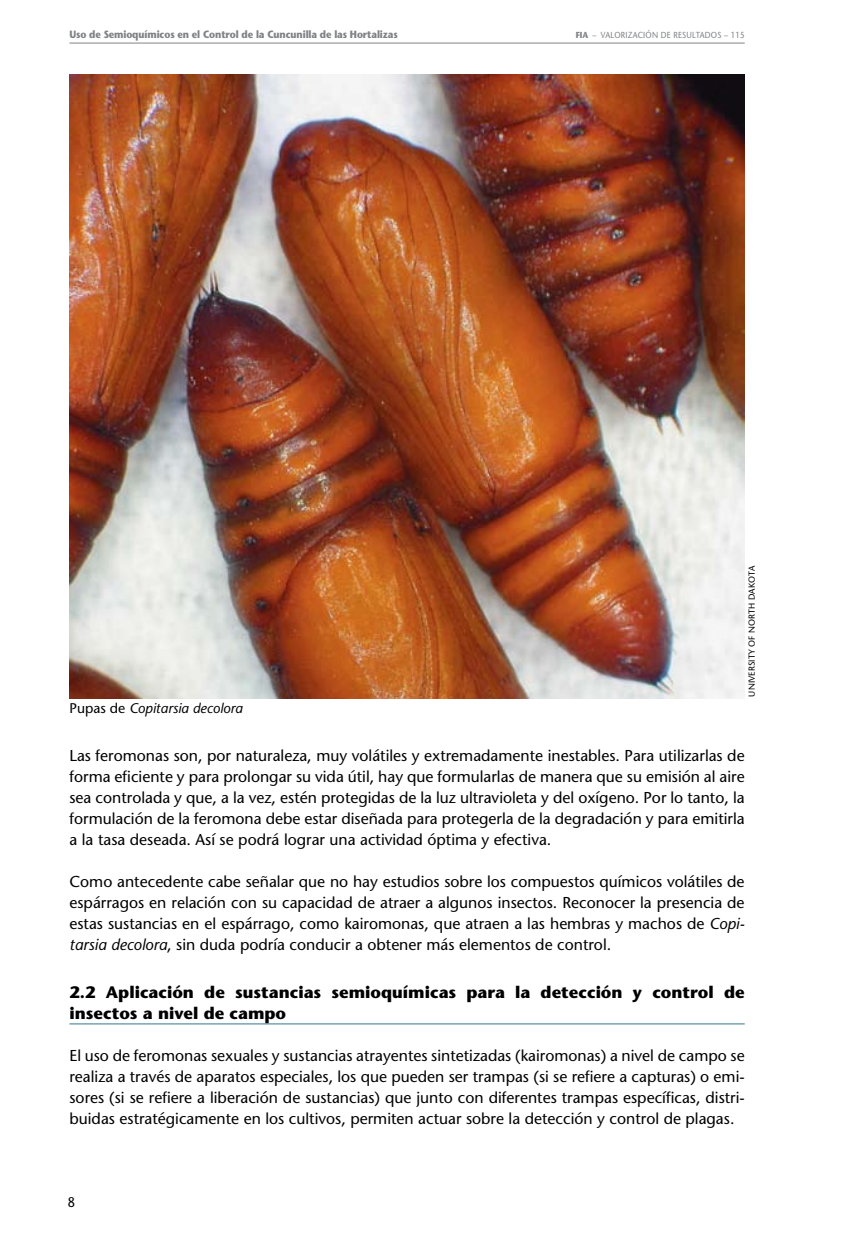
<style>
.page{position:relative;width:844px;height:1241px;background:#fff}
.page>*{position:absolute;margin:0;border:0;box-sizing:border-box;transform-origin:0 0}
.t1{font:700 16.62px/21px "Stone Sans";color:#000}
.t2{font:15.75px/21px "Stone Sans";color:#000;text-align:justify}
.t3{font:italic 14px "Stone Sans";color:#000}
.t4{font:14px "Stone Sans";color:#000;scale:.9 1}
.t5{font:700 10.5px "Stone Sans";letter-spacing:-.01em;color:#808285;scale:.9 1}
.t6{font:8.75px "Stone Sans";letter-spacing:.025em;color:#808285;scale:.9 1}
.t7{font:8.75px "Stone Sans";letter-spacing:.01em;color:#000}
.s1{font-weight:700}
.s2{font-style:normal}
.s3{font-style:italic}
</style>
<div class="page">
<hr style="left:69px;top:43px;width:675px;height:1px;background:#808285">
<hr style="left:69px;top:1023px;width:675px;height:1px;background:#34768e">
<img style="left:69px;top:74px;width:675px;height:624px">
<p class="t5" style="left:69px;top:28px;width:366px">Uso de Semioquímicos en el Control de la Cuncunilla de las Hortalizas</p>
<p class="t6" style="left:575px;top:29px;width:39px"><span class="s1">FIA</span> – Valori</p>
<p class="t6" style="left:627px;top:29px;width:63px">zación de Resultados</p>
<p class="t6" style="left:724px;top:29px;width:24px">– 115</p>
<p class="t3" style="left:69px;top:699px;width:175px"><span class="s2">Pupas de</span> Copitarsia decolora</p>
<p class="t7" style="left:746px;top:696px;width:132px;rotate:-90deg">UNIVERSITY OF NORTH DAKOTA</p>
<p class="t2" style="left:69px;top:745px;width:676px">Las feromonas son, por naturaleza, muy volátiles y extremadamente inestables. Para utilizarlas de forma eficiente y para prolongar su vida útil, hay que formularlas de manera que su emisión al aire sea controlada y que, a la vez, estén protegidas de la luz ultravioleta y del oxígeno. Por lo tanto, la formulación de la feromona debe estar diseñada para protegerla de la degradación y para emitirla a la tasa deseada. Así se podrá lograr una actividad óptima y efectiva.</p>
<p class="t2" style="left:69px;top:871px;width:676px">Como antecedente cabe señalar que no hay estudios sobre los compuestos químicos volátiles de espárragos en relación con su capacidad de atraer a algunos insectos. Reconocer la presencia de estas sustancias en el espárrago, como kairomonas, que atraen a las hembras y machos de <span class="s3">Copi&shy;tarsia decolora</span>, sin duda podría conducir a obtener más elementos de control.</p>
<p class="t1" style="left:69px;top:981px;width:676px">2.2 Aplicación de sustancias semioquímicas para la detección y control de insectos a nivel de campo</p>
<p class="t2" style="left:69px;top:1044px;width:676px">El uso de feromonas sexuales y sustancias atrayentes sintetizadas (kairomonas) a nivel de campo se realiza a través de aparatos especiales, los que pueden ser trampas (si se refiere a capturas) o emi&shy;sores (si se refiere a liberación de sustancias) que junto con diferentes trampas específicas, distri&shy;buidas estratégicamente en los cultivos, permiten actuar sobre la detección y control de plagas.</p>
<p class="t4" style="left:68px;top:1193px;width:10px">8</p>
</div>
